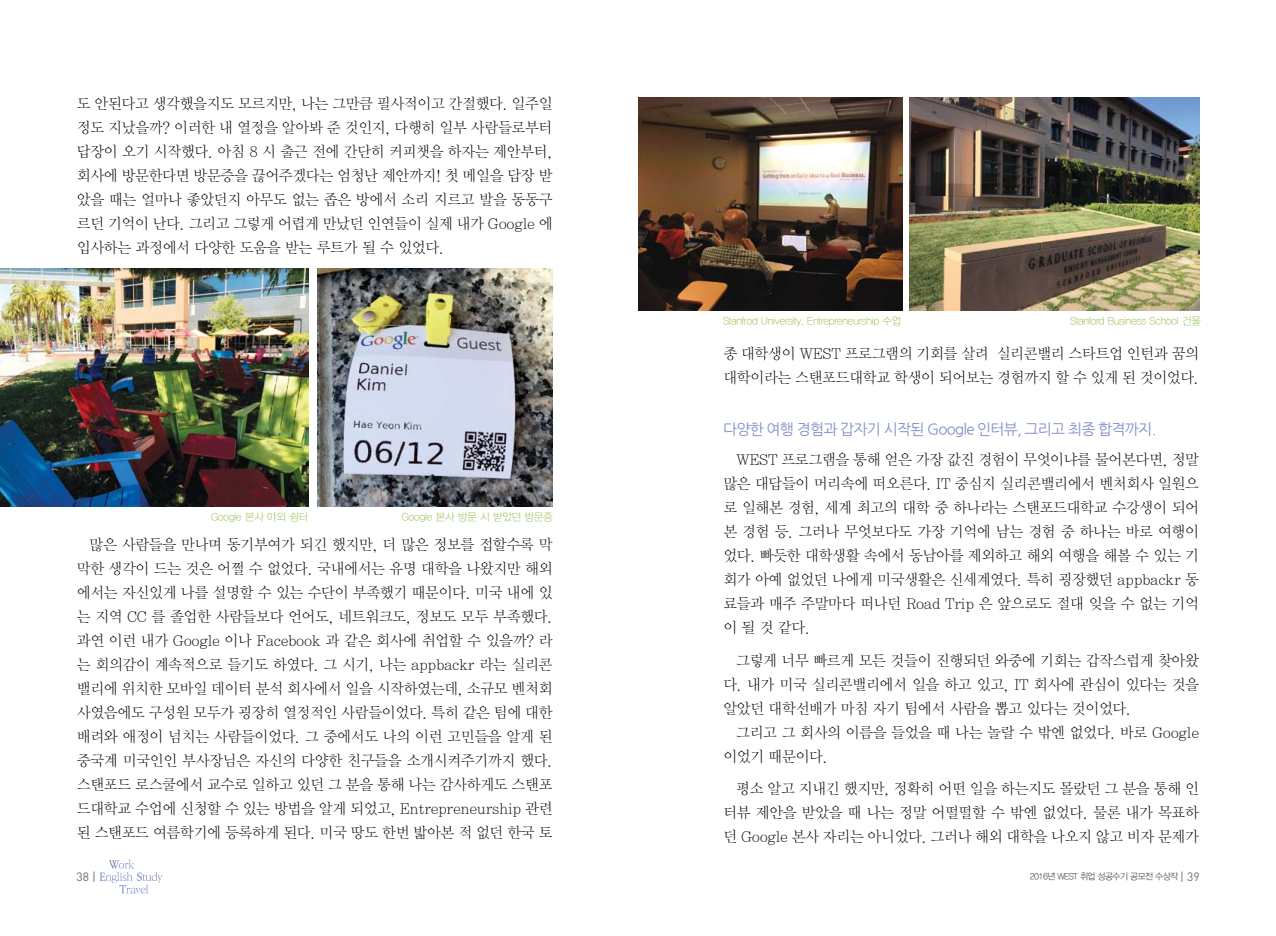
<style>
.page{position:relative;width:1276px;height:936px;background:#fff}
.page>*{position:absolute;margin:0;border:0;box-sizing:border-box;transform-origin:0 0}
.t1{font:15px/24px "Y Mj O11";letter-spacing:-.07em;color:#000;text-align:justify}
.t2{font:15px "Nanum Gothic";letter-spacing:-.05em;color:#8490c8}
.t3{font:12px "DIN";color:#6d6e71}
.t4{font:10.5px "YDIYGO310";letter-spacing:-.01em;color:#8db83f}
.t5{font:9px "YDIYGO320";letter-spacing:-.06em;color:#58595b}
.s1{font-family:"DIN";font-size:12px;color:#6d6e71}
</style>
<div class="page">
<svg style="left:99px;top:859px;width:64px;height:34px"></svg>
<img style="left:0;top:269px;width:308px;height:238px">
<img style="left:638px;top:98px;width:264px;height:212px">
<img style="left:909px;top:98px;width:290px;height:212px">
<img style="left:318px;top:269px;width:235px;height:238px">
<p class="t1" style="left:77px;top:91px;width:478px">도 안된다고 생각했을지도 모르지만, 나는 그만큼 필사적이고 간절했다. 일주일 정도 지났을까? 이러한 내 열정을 알아봐 준 것인지, 다행히 일부 사람들로부터 답장이 오기 시작했다. 아침 8 시 출근 전에 간단히 커피챗을 하자는 제안부터, 회사에 방문한다면 방문증을 끊어주겠다는 엄청난 제안까지! 첫 메일을 답장 받 았을 때는 얼마나 좋았던지 아무도 없는 좁은 방에서 소리 지르고 발을 동동구 르던 기억이 난다. 그리고 그렇게 어렵게 만났던 인연들이 실제 내가 Google 에 입사하는 과정에서 다양한 도움을 받는 루트가 될 수 있었다.</p>
<p class="t4" style="left:211px;top:511px;width:99px">Google 본사 야외 쉼터</p>
<p class="t4" style="left:402px;top:511px;width:153px">Google 본사 방문 시 받았던 방문증</p>
<p class="t1" style="left:77px;top:532px;width:478px;text-indent:13px">많은 사람들을 만나며 동기부여가 되긴 했지만, 더 많은 정보를 접할수록 막 막한 생각이 드는 것은 어쩔 수 없었다. 국내에서는 유명 대학을 나왔지만 해외 에서는 자신있게 나를 설명할 수 있는 수단이 부족했기 때문이다. 미국 내에 있 는 지역 CC 를 졸업한 사람들보다 언어도, 네트워크도, 정보도 모두 부족했다. 과연 이런 내가 Google 이나 Facebook 과 같은 회사에 취업할 수 있을까? 라 는 회의감이 계속적으로 들기도 하였다. 그 시기, 나는 appbackr 라는 실리콘 밸리에 위치한 모바일 데이터 분석 회사에서 일을 시작하였는데, 소규모 벤처회 사였음에도 구성원 모두가 굉장히 열정적인 사람들이었다. 특히 같은 팀에 대한 배려와 애정이 넘치는 사람들이었다. 그 중에서도 나의 이런 고민들을 알게 된 중국계 미국인인 부사장님은 자신의 다양한 친구들을 소개시켜주기까지 했다. 스탠포드 로스쿨에서 교수로 일하고 있던 그 분을 통해 나는 감사하게도 스탠포 드대학교 수업에 신청할 수 있는 방법을 알게 되었고, Entrepreneurship 관련 된 스탠포드 여름학기에 등록하게 된다. 미국 땅도 한번 밟아본 적 없던 한국 토</p>
<p class="t4" style="left:723px;top:315px;width:180px">Stanfrod University, Entrepreneurship 수업</p>
<p class="t4" style="left:1070px;top:315px;width:132px">Stanford Business School 건물</p>
<p class="t1" style="left:723px;top:341px;width:478px">종 대학생이 WEST 프로그램의 기회를 살려 실리콘밸리 스타트업 인턴과 꿈의 대학이라는 스탠포드대학교 학생이 되어보는 경험까지 할 수 있게 된 것이었다.</p>
<p class="t2" style="left:723px;top:421px;width:435px">다양한 여행 경험과 갑자기 시작된 Google 인터뷰, 그리고 최종 합격까지.</p>
<p class="t1" style="left:723px;top:447px;width:478px;text-indent:13px">WEST 프로그램을 통해 얻은 가장 값진 경험이 무엇이냐를 물어본다면, 정말 많은 대답들이 머리속에 떠오른다. IT 중심지 실리콘밸리에서 벤처회사 일원으 로 일해본 경험, 세계 최고의 대학 중 하나라는 스탠포드대학교 수강생이 되어 본 경험 등. 그러나 무엇보다도 가장 기억에 남는 경험 중 하나는 바로 여행이 었다. 빠듯한 대학생활 속에서 동남아를 제외하고 해외 여행을 해볼 수 있는 기 회가 아예 없었던 나에게 미국생활은 신세계였다. 특히 굉장했던 appbackr 동 료들과 매주 주말마다 떠나던 Road Trip 은 앞으로도 절대 잊을 수 없는 기억 이 될 것 같다.</p>
<p class="t1" style="left:723px;top:648px;width:478px;text-indent:13px">그렇게 너무 빠르게 모든 것들이 진행되던 와중에 기회는 갑작스럽게 찾아왔 다. 내가 미국 실리콘밸리에서 일을 하고 있고, IT 회사에 관심이 있다는 것을 알았던 대학선배가 마침 자기 팀에서 사람을 뽑고 있다는 것이었다.</p>
<p class="t1" style="left:723px;top:720px;width:478px;text-indent:13px">그리고 그 회사의 이름을 들었을 때 나는 놀랄 수 밖엔 없었다. 바로 Google 이었기 때문이다.</p>
<p class="t1" style="left:723px;top:776px;width:478px;text-indent:13px">평소 알고 지내긴 했지만, 정확히 어떤 일을 하는지도 몰랐던 그 분을 통해 인 터뷰 제안을 받았을 때 나는 정말 어떨떨할 수 밖엔 없었다. 물론 내가 목표하 던 Google 본사 자리는 아니었다. 그러나 해외 대학을 나오지 않고 비자 문제가</p>
<p class="t3" style="left:77px;top:869px;width:21px">38 |</p>
<p class="t5" style="left:1030px;top:871px;width:171px">2016년 WEST 취업 성공수기 공모전 수상작 <span class="s1">| 39</span></p>
</div>
